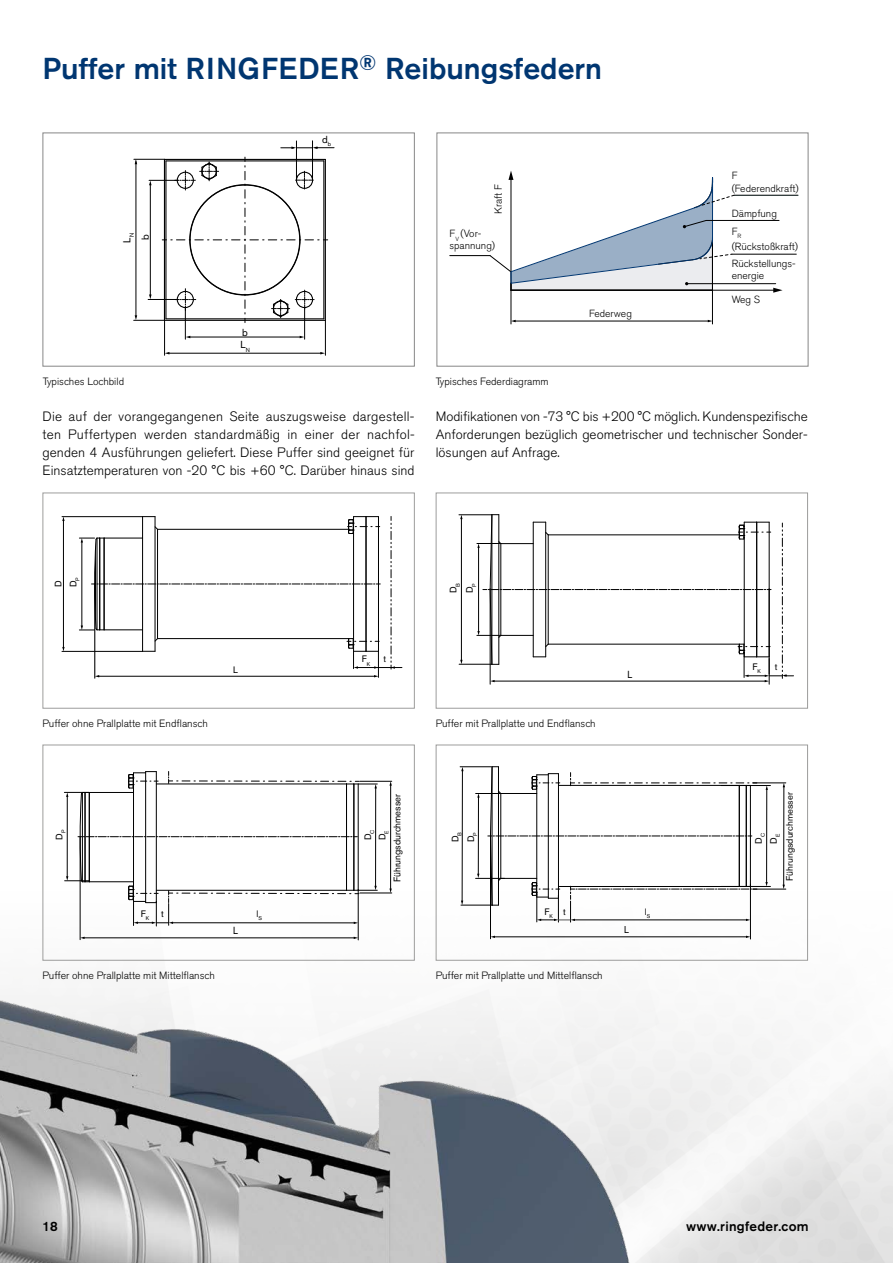
<style>
.page{position:relative;width:893px;height:1263px;background:#fff}
.page>*{position:absolute;margin:0;border:0;box-sizing:border-box;transform-origin:0 0}
.t1{font:500 30px "Akzidenz Grotesk BE";color:#003671}
.t2{font:300 13.5px/18px "Akzidenz Grotesk BE";color:#000;text-align:justify}
.t3{font:500 13.5px "Akzidenz Grotesk BE";letter-spacing:.02em;color:#000}
.t4{font:300 10.5px "Akzidenz Grotesk BE";color:#000}
.t5{font:300 10.35px/12px "Akzidenz Grotesk BE";color:#000}
.t6{font:10.2px "Akzidenz Grotesk BE";color:#000}
.t7{font:10.2px "Akzidenz Grotesk BE";color:#000;scale:.92 1}
.t8{font:9.9px "Akzidenz Grotesk BE";color:#000;scale:.94 1}
.t9{font:9.45px "Akzidenz Grotesk BE";color:#000}
.t10{font:9.3px/15.9px "Akzidenz Grotesk BE";color:#000;text-align:center}
.t11{font:9.15px "Akzidenz Grotesk BE";color:#000}
.t12{font:5.4px "Akzidenz Grotesk BE";color:#000}
</style>
<div class="page">
<img style="left:42px;top:889px;width:850px;height:374px">
<img style="left:0;top:935px;width:718px;height:328px">
<img style="left:892px;top:1075px;width:1px;height:188px">
<hr style="left:136px;top:163px;width:1px;height:153px;background:#000">
<hr style="left:169px;top:353px;width:152px;height:1px;background:#000">
<hr style="left:189px;top:337px;width:112px;height:1px;background:#000">
<hr style="left:164px;top:320px;width:1px;height:35px;background:#000">
<hr style="left:134px;top:320px;width:31px;height:1px;background:#000">
<hr style="left:134px;top:159px;width:31px;height:1px;background:#000">
<hr style="left:185px;top:307px;width:1px;height:32px;background:#000">
<hr style="left:325px;top:320px;width:1px;height:35px;background:#000">
<hr style="left:312px;top:141px;width:1px;height:38px;background:#000">
<hr style="left:296px;top:141px;width:1px;height:39px;background:#000">
<hr style="left:304px;top:307px;width:1px;height:32px;background:#000">
<svg style="left:281px;top:146px;width:53px;height:3px"></svg>
<svg style="left:148px;top:157px;width:180px;height:166px"></svg>
<div style="left:43px;top:133px;width:372px;height:234px;border:1px solid #878787"></div>
<hr style="left:63px;top:520px;width:1px;height:128px;background:#000">
<hr style="left:62px;top:516px;width:81px;height:1px;background:#000">
<hr style="left:62px;top:651px;width:81px;height:1px;background:#000">
<hr style="left:95px;top:584px;width:1px;height:94px;background:#000">
<svg style="left:79px;top:516px;width:323px;height:161px"></svg>
<div style="left:43px;top:493px;width:372px;height:216px;border:1px solid #9d9d9c"></div>
<hr style="left:769px;top:589px;width:1px;height:95px;background:#000">
<hr style="left:490px;top:589px;width:1px;height:95px;background:#000">
<hr style="left:461px;top:518px;width:1px;height:143px;background:#000">
<hr style="left:459px;top:664px;width:33px;height:1px;background:#000">
<hr style="left:459px;top:514px;width:33px;height:1px;background:#000">
<svg style="left:477px;top:514px;width:316px;height:168px"></svg>
<div style="left:436px;top:493px;width:372px;height:216px;border:1px solid #9d9d9c"></div>
<hr style="left:84px;top:937px;width:270px;height:1px;background:#000">
<hr style="left:390px;top:785px;width:1px;height:104px;background:#000">
<svg style="left:389px;top:888px;width:3px;height:5px"></svg>
<hr style="left:360px;top:781px;width:32px;height:1px;background:#000">
<hr style="left:360px;top:893px;width:32px;height:1px;background:#000">
<hr style="left:80px;top:837px;width:1px;height:103px;background:#000">
<hr style="left:358px;top:889px;width:1px;height:51px;background:#000">
<svg style="left:64px;top:771px;width:313px;height:155px"></svg>
<div style="left:43px;top:745px;width:372px;height:216px;border:1px solid #9d9d9c"></div>
<hr style="left:494px;top:936px;width:253px;height:1px;background:#000">
<hr style="left:462px;top:770px;width:1px;height:131px;background:#000">
<hr style="left:766px;top:789px;width:1px;height:94px;background:#000">
<hr style="left:783px;top:786px;width:1px;height:99px;background:#000">
<hr style="left:490px;top:836px;width:1px;height:103px;background:#000">
<hr style="left:461px;top:905px;width:31px;height:1px;background:#000">
<hr style="left:460px;top:766px;width:31px;height:1px;background:#000">
<hr style="left:750px;top:884px;width:1px;height:55px;background:#000">
<hr style="left:753px;top:889px;width:33px;height:1px;background:#000">
<hr style="left:721px;top:886px;width:49px;height:1px;background:#000">
<hr style="left:753px;top:783px;width:33px;height:1px;background:#000">
<hr style="left:721px;top:785px;width:49px;height:1px;background:#000">
<svg style="left:476px;top:766px;width:281px;height:156px"></svg>
<div style="left:436px;top:745px;width:372px;height:216px;border:1px solid #9d9d9c"></div>
<hr style="left:450px;top:255px;width:40px;height:1px;background:#000">
<hr style="left:511px;top:178px;width:1px;height:146px;background:#000">
<hr style="left:712px;top:290px;width:1px;height:34px;background:#000">
<hr style="left:515px;top:321px;width:194px;height:1px;background:#000">
<hr style="left:732px;top:254px;width:64px;height:1px;background:#000">
<hr style="left:734px;top:195px;width:64px;height:1px;background:#000">
<svg style="left:489px;top:171px;width:294px;height:122px"></svg>
<div style="left:436px;top:133px;width:372px;height:234px;border:1px solid #878787"></div>
<h1 class="t1" style="left:43px;top:50px;width:561px">Puffer mit RINGFEDER<sup>®</sup> Reibungsfedern</h1>
<p class="t6" style="left:121px;top:243px;width:11px;rotate:-90deg">L<sub>N</sub></p>
<p class="t6" style="left:139px;top:240px;width:7px;rotate:-90deg">b</p>
<p class="t6" style="left:242px;top:326px;width:7px">b</p>
<p class="t6" style="left:240px;top:339px;width:11px">L<sub>N</sub></p>
<p class="t6" style="left:322px;top:133px;width:11px">d<sub>b</sub></p>
<p class="t5" style="left:493px;top:214px;width:31px;rotate:-90deg">Kraft F</p>
<p class="t5" style="left:450px;top:228px;width:47px">F<sub>V</sub> (Vor&shy;spannung)</p>
<p class="t4" style="left:43px;top:375px;width:83px">Typisches Lochbild</p>
<p class="t4" style="left:436px;top:375px;width:114px">Typisches Federdiagramm</p>
<p class="t5" style="left:589px;top:308px;width:44px">Federweg</p>
<p class="t5" style="left:732px;top:170px;width:7px">F</p>
<p class="t5" style="left:732px;top:182px;width:69px">(Federendkraft)</p>
<p class="t5" style="left:732px;top:208px;width:47px">Dämpfung</p>
<p class="t5" style="left:732px;top:224px;width:68px;line-height:15.1px">F<sub>R </sub>(Rückstoßkraft)</p>
<p class="t5" style="left:732px;top:258px;width:65px">Rückstellungs&shy;energie</p>
<p class="t5" style="left:732px;top:294px;width:30px">Weg S</p>
<p class="t2" style="left:43px;top:407px;width:374px">Die auf der vorangegangenen Seite auszugsweise dargestell&shy;ten Puffertypen werden standardmäßig in einer der nachfol&shy;genden 4 Ausführungen geliefert. Diese Puffer sind geeignet für Einsatztemperaturen von -20 °C bis +60 °C. Darüber hinaus sind</p>
<p class="t2" style="left:436px;top:407px;width:374px">Modifikationen von -73 °C bis +200 °C möglich. Kundenspezifische Anforderungen bezüglich geometrischer und technischer Sonder&shy;lösungen auf Anfrage.</p>
<p class="t10" style="left:50px;top:587px;width:8px;rotate:-90deg">D</p>
<p class="t10" style="left:65px;top:587px;width:11px;rotate:-90deg">D<sub>P</sub></p>
<p class="t4" style="left:43px;top:717px;width:167px">Puffer ohne Prallplatte mit Endflansch</p>
<p class="t10" style="left:233px;top:661px;width:6px">L</p>
<p class="t10" style="left:362px;top:651px;width:7px">F</p>
<p class="t10" style="left:383px;top:650px;width:4px">t</p>
<p class="t12" style="left:367px;top:660px;width:5px">K</p>
<p class="t10" style="left:445px;top:593px;width:12px;rotate:-90deg">D<sub>B</sub></p>
<p class="t10" style="left:462px;top:593px;width:12px;rotate:-90deg">D<sub>P</sub></p>
<p class="t4" style="left:436px;top:717px;width:161px">Puffer mit Prallplatte und Endflansch</p>
<p class="t7" style="left:628px;top:668px;width:7px">L</p>
<p class="t10" style="left:51px;top:840px;width:11px;rotate:-90deg">D<sub>P</sub></p>
<p class="t10" style="left:141px;top:905px;width:10px">F<sub>K</sub></p>
<p class="t9" style="left:161px;top:908px;width:4px">t</p>
<p class="t7" style="left:233px;top:925px;width:7px">L</p>
<p class="t10" style="left:256px;top:905px;width:7px">l<sub>S</sub></p>
<p class="t9" style="left:392px;top:882px;width:90px;rotate:-90deg">Führungsdurchmesser</p>
<p class="t10" style="left:360px;top:840px;width:12px;rotate:-90deg">D<sub>C</sub></p>
<p class="t10" style="left:374px;top:840px;width:11px;rotate:-90deg">D<sub>E</sub></p>
<p class="t10" style="left:447px;top:842px;width:12px;rotate:-90deg">D<sub>B</sub></p>
<p class="t10" style="left:463px;top:842px;width:11px;rotate:-90deg">D<sub>P</sub></p>
<p class="t10" style="left:545px;top:904px;width:7px">F</p>
<p class="t10" style="left:563px;top:904px;width:4px">t</p>
<p class="t12" style="left:550px;top:913px;width:5px">K</p>
<p class="t4" style="left:43px;top:969px;width:174px">Puffer ohne Prallplatte mit Mittelflansch</p>
<p class="t4" style="left:436px;top:969px;width:168px">Puffer mit Prallplatte und Mittelflansch</p>
<p class="t8" style="left:624px;top:924px;width:7px">L</p>
<p class="t11" style="left:645px;top:906px;width:7px">l<sub>S</sub></p>
<p class="t10" style="left:752px;top:659px;width:10px">F<sub>K</sub></p>
<p class="t10" style="left:775px;top:659px;width:4px">t</p>
<p class="t10" style="left:765px;top:880px;width:90px;rotate:-90deg">D<sub>E<br></sub>Führungsdurchmesser</p>
<p class="t10" style="left:750px;top:844px;width:12px;rotate:-90deg">D<sub>C</sub></p>
<p class="t3" style="left:43px;top:1218px;width:17px">18</p>
<p class="t3" style="left:686px;top:1218px;width:124px">www.ringfeder.com</p>
</div>
